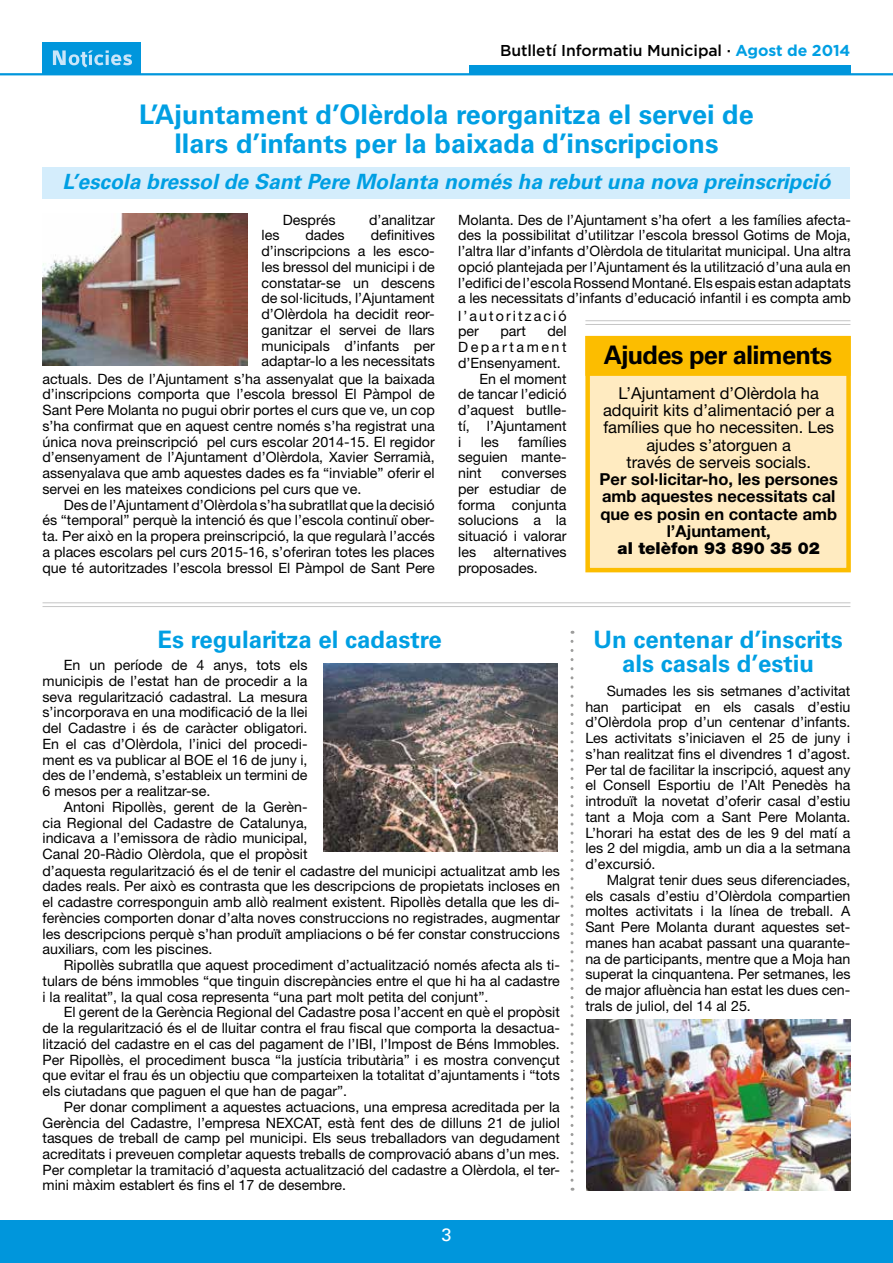
<style>
.page{position:relative;width:893px;height:1263px;background:#fff}
.page>*{position:absolute;margin:0;border:0;box-sizing:border-box;transform-origin:0 0}
.t1{font:700 27px/28.5px "Univers";color:#009fe3;text-align:center}
.t2{font:700 25.5px "Univers";letter-spacing:-.03em;color:#000}
.t3{font:700 24px/24px "Univers";color:#009fe3;text-align:center}
.t4{font:italic 700 21px "Univers";color:#009fe3}
.t5{font:18px "Univers";color:#fff}
.t6{font:16.5px/17.2px "Helvetica Neue";color:#000;text-align:center}
.t7{font:700 16.5px/17.2px "Helvetica Neue";color:#000;text-align:center}
.t8{font:900 16.5px "Helvetica Neue";color:#000}
.t9{font:500 15.75px "Gotham";letter-spacing:-.005em;color:#000}
.t10{font:14.25px/15.8px "Helvetica Neue";color:#000;text-align:justify}
.t11{font:14.25px/15.8px "Helvetica Neue";letter-spacing:.145em;color:#000}
.t12{font:14.25px "Helvetica Neue";letter-spacing:.18em;color:#000}
.s1{font-weight:700;color:#009fe3}
</style>
<div class="page">
<div style="left:43px;top:167px;width:807px;height:32px;background:#d4edfc"></div>
<div style="left:0;top:1220px;width:893px;height:43px;background:#0096dc"></div>
<hr style="left:0;top:73px;width:893px;height:2px;background:#0096dc">
<div style="left:469px;top:66px;width:381px;height:8px;background:#0096dc"></div>
<div style="left:42px;top:43px;width:99px;height:31px;background:#0096dc"></div>
<svg style="left:53px;top:50px;width:79px;height:17px"></svg>
<img style="left:43px;top:213px;width:204px;height:152px">
<hr style="left:43px;top:602px;width:807px;height:1px;background:#c6c6c6">
<hr style="left:43px;top:606px;width:807px;height:1px;background:#c6c6c6">
<img style="left:587px;top:1020px;width:263px;height:171px">
<svg style="left:570px;top:641px;width:3px;height:550px"></svg>
<img style="left:323px;top:663px;width:235px;height:188px">
<div style="left:585px;top:336px;width:266px;height:236px;background:#ffebc1;border:4px solid #fcbd00"></div>
<div style="left:585px;top:336px;width:265px;height:40px;background:#fcbd00;border:2px solid #fcbd00"></div>
<hr style="left:585px;top:320px;width:265px;height:1px;background:#c6c6c6">
<hr style="left:585px;top:324px;width:265px;height:1px;background:#c6c6c6">
<p class="t9" style="left:500px;top:41px;width:352px">Butlletí Informatiu Municipal · <span class="s1">Agost de 2014</span></p>
<h1 class="t1" style="left:139px;top:101px;width:616px">L’Ajuntament d’Olèrdola reorganitza el servei de llars d’infants per la baixada d’inscripcions</h1>
<h3 class="t4" style="left:62px;top:169px;width:769px">L’escola bressol de Sant Pere Molanta només ha rebut una nova preinscripció</h3>
<p class="t10" style="left:458px;top:212px;width:394px">Molanta. Des de l’Ajuntament s’ha ofert a les famílies afecta&shy;des la possibilitat d’utilitzar l’escola bressol Gotims de Moja, l’altra llar d’infants d’Olèrdola de titularitat municipal. Una altra opció plantejada per l’Ajuntament és la utilització d’una aula en l’edifici de l’escola Rossend Montané. Els espais estan adaptats a les necessitats d’infants d’educació infantil i es compta amb</p>
<p class="t10" style="left:283px;top:212px;width:54px">Després</p>
<p class="t10" style="left:369px;top:212px;width:67px">d’analitzar</p>
<p class="t10" style="left:261px;top:227px;width:175px;text-indent:109px">definitives d’inscripcions a les esco&shy;les bressol del municipi i de constatar-se un descens de sol·licituds, l’Ajuntament d’Olèrdola ha decidit reor&shy;ganitzar el servei de llars municipals d’infants per adaptar-lo a les necessitats</p>
<p class="t10" style="left:261px;top:227px;width:19px">les</p>
<p class="t10" style="left:305px;top:227px;width:41px">dades</p>
<p class="t11" style="left:458px;top:308px;width:110px">l’autorització per</p>
<p class="t10" style="left:500px;top:323px;width:27px">part</p>
<p class="t10" style="left:547px;top:323px;width:21px">del</p>
<p class="t12" style="left:458px;top:339px;width:110px">Departament</p>
<p class="t10" style="left:458px;top:355px;width:104px">d’Ensenyament.</p>
<p class="t10" style="left:479px;top:371px;width:89px">En el moment</p>
<p class="t10" style="left:458px;top:386px;width:110px">de tancar l’edició</p>
<p class="t10" style="left:458px;top:402px;width:110px">d’aquest butlle-</p>
<p class="t10" style="left:458px;top:418px;width:110px">tí, l’Ajuntament</p>
<p class="t10" style="left:458px;top:434px;width:5px">i</p>
<p class="t10" style="left:481px;top:434px;width:19px">les</p>
<h2 class="t2" style="left:604px;top:340px;width:230px">Ajudes per aliments</h2>
<p class="t6" style="left:603px;top:384px;width:233px">L’Ajuntament d’Olèrdola ha adquirit kits d’alimentació per a famílies que ho necessiten. Les ajudes s’atorguen a<br>través de serveis socials.</p>
<p class="t7" style="left:600px;top:470px;width:240px">Per sol·licitar-ho, les persones amb aquestes necessitats cal que es posin en contacte amb l’Ajuntament,</p>
<p class="t8" style="left:618px;top:538px;width:204px">al telèfon 93 890 35 02</p>
<p class="t10" style="left:43px;top:370px;width:394px">actuals. Des de l’Ajuntament s’ha assenyalat que la baixada d’inscripcions comporta que l’escola bressol El Pàmpol de Sant Pere Molanta no pugui obrir portes el curs que ve, un cop s’ha confirmat que en aquest centre només s’ha registrat una única nova preinscripció pel curs escolar 2014-15. El regidor d’ensenyament de l’Ajuntament d’Olèrdola, Xavier Serramià, assenyalava que amb aquestes dades es fa “inviable” oferir el servei en les mateixes condicions pel curs que ve.</p>
<p class="t10" style="left:43px;top:496px;width:394px;text-indent:21px">Des de l’Ajuntament d’Olèrdola s’ha subratllat que la decisió és “temporal” perquè la intenció és que l’escola continuï ober&shy;ta. Per això en la propera preinscripció, la que regularà l’accés a places escolars pel curs 2015-16, s’oferiran totes les places que té autoritzades l’escola bressol El Pàmpol de Sant Pere</p>
<p class="t10" style="left:458px;top:434px;width:110px;text-indent:60px">famílies seguien mante&shy;nint</p>
<p class="t10" style="left:458px;top:465px;width:110px;text-indent:43px">converses per estudiar de forma conjunta solucions a la situació i valorar les alternatives proposades.</p>
<h3 class="t3" style="left:157px;top:628px;width:286px">Es regularitza el cadastre</h3>
<p class="t10" style="left:43px;top:657px;width:267px;text-indent:21px">En un període de 4 anys, tots els municipis de l’estat han de procedir a la seva regularització cadastral. La mesura s’incorporava en una modificació de la llei del Cadastre i és de caràcter obligatori.<br>En el cas d’Olèrdola, l’inici del procedi&shy;ment es va publicar al BOE el 16 de juny i, des de l’endemà, s’estableix un termini de 6 mesos per a realitzar-se.</p>
<p class="t10" style="left:43px;top:799px;width:519px;text-align:left;text-indent:21px">Antoni Ripollès, gerent de la Gerèn-<br>cia Regional del Cadastre de Catalunya,<br>indicava a l’emissora de ràdio municipal,<br>Canal 20-Ràdio Olèrdola, que el propòsit<br>d’aquesta regularització és el de tenir el cadastre del municipi actualitzat amb les dades reals. Per això es contrasta que les descripcions de propietats incloses en el cadastre corresponguin amb allò realment existent. Ripollès detalla que les di&shy;ferències comporten donar d’alta noves construccions no registrades, augmentar les descripcions perquè s’han produït ampliacions o bé fer constar construccions auxiliars, com les piscines.</p>
<p class="t10" style="left:43px;top:957px;width:519px;text-indent:21px">Ripollès subratlla que aquest procediment d’actualització només afecta als ti&shy;tulars de béns immobles “que tinguin discrepàncies entre el que hi ha al cadastre i la realitat”, la qual cosa representa “una part molt petita del conjunt”.</p>
<p class="t10" style="left:43px;top:1004px;width:519px;text-indent:21px">El gerent de la Gerència Regional del Cadastre posa l’accent en què el propòsit de la regularització és el de lluitar contra el frau fiscal que comporta la desactua&shy;lització del cadastre en el cas del pagament de l’IBI, l’Impost de Béns Immobles.<br>Per Ripollès, el procediment busca “la justícia tributària” i es mostra convençut que evitar el frau és un objectiu que comparteixen la totalitat d’ajuntaments i “tots els ciutadans que paguen el que han de pagar”.</p>
<p class="t10" style="left:43px;top:1098px;width:519px;text-indent:21px">Per donar compliment a aquestes actuacions, una empresa acreditada per la Gerència del Cadastre, l’empresa NEXCAT, està fent des de dilluns 21 de juliol tasques de treball de camp pel municipi. Els seus treballadors van degudament acreditats i preveuen completar aquests treballs de comprovació abans d’un mes.<br>Per completar la tramitació d’aquesta actualització del cadastre a Olèrdola, el ter&shy;mini màxim establert és fins el 17 de desembre.</p>
<p class="t5" style="left:441px;top:1224px;width:12px">3</p>
<h3 class="t3" style="left:593px;top:628px;width:251px">Un centenar d’inscrits als casals d’estiu</h3>
<p class="t10" style="left:585px;top:683px;width:267px;text-indent:21px">Sumades les sis setmanes d’activitat han participat en els casals d’estiu d’Olèrdola prop d’un centenar d’infants.<br>Les activitats s’iniciaven el 25 de juny i s’han realitzat fins el divendres 1 d’agost.<br>Per tal de facilitar la inscripció, aquest any el Consell Esportiu de l’Alt Penedès ha introduït la novetat d’oferir casal d’estiu tant a Moja com a Sant Pere Molanta.<br>L’horari ha estat des de les 9 del matí a les 2 del migdia, amb un dia a la setmana d’excursió.</p>
<p class="t10" style="left:585px;top:872px;width:267px;text-indent:21px">Malgrat tenir dues seus diferenciades, els casals d’estiu d’Olèrdola compartien moltes activitats i la línea de treball. A Sant Pere Molanta durant aquestes set&shy;manes han acabat passant una quarante&shy;na de participants, mentre que a Moja han superat la cinquantena. Per setmanes, les de major afluència han estat les dues cen&shy;trals de juliol, del 14 al 25.</p>
</div>
